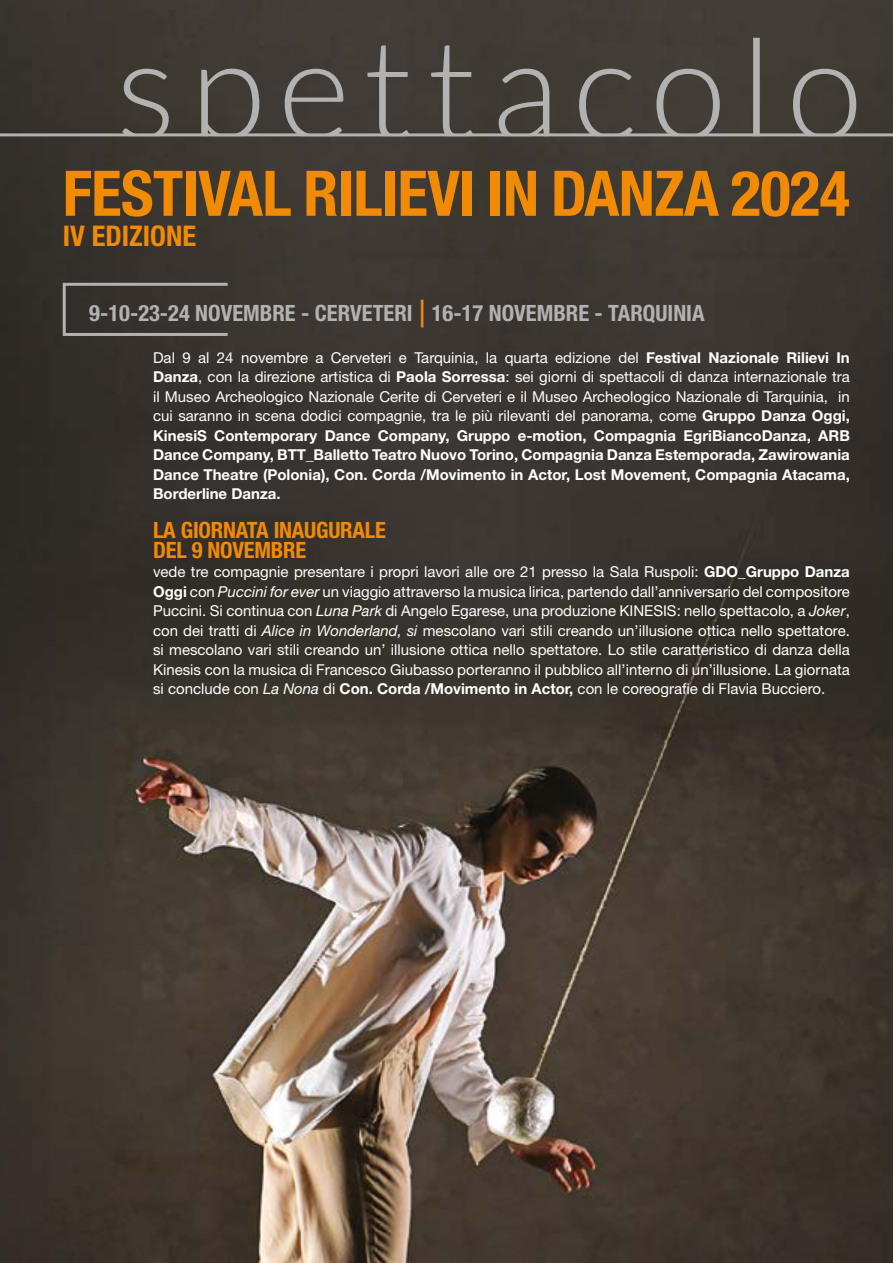
<style>
.page{position:relative;width:893px;height:1263px;background:#fff}
.page>*{position:absolute;margin:0;border:0;box-sizing:border-box;transform-origin:0 0}
.t1{font:700 condensed 63px "Helvetica Neue LT Std";letter-spacing:-.01em;color:#f18a04}
.t2{font:700 condensed 28.5px "Helvetica Neue LT Std";color:#f18a04}
.t3{font:700 condensed 22.5px "Helvetica Neue LT Std";color:#b3b2b2}
.t4{font:700 condensed 22.5px/19.5px "Helvetica Neue LT Std";letter-spacing:-.01em;color:#f18a04}
.t5{font:15px/19.5px "Helvetica Neue LT Std";color:#fff;text-align:justify}
.t6{font:700 15px/19.5px "Helvetica Neue LT Std";color:#fff;text-align:justify}
.s1{font-weight:400;font-size:37.5px;color:#f18a04}
.s2{font-weight:400}
.s3{font-weight:700}
.s4{font-style:italic}
</style>
<div class="page">
<img style="left:0;top:0;width:893px;height:1263px">
<hr style="left:0;top:133px;width:893px;height:3px;background:#b3b2b2">
<svg style="left:122px;top:38px;width:734px;height:96px;background:#4e4a43"></svg>
<div style="left:63px;top:283px;width:166px;height:53px;border:3px solid #b3b2b2"></div>
<h1 class="t1" style="left:63px;top:155px;width:788px">FESTIVAL RILIEVI IN DANZA 2024</h1>
<h2 class="t2" style="left:63px;top:218px;width:135px">IV EDIZIONE</h2>
<h3 class="t3" style="left:89px;top:300px;width:617px">9-10-23-24 NOVEMBRE - CERVETERI <span class="s1">|</span> 16-17 NOVEMBRE - TARQUINIA</h3>
<p class="t6" style="left:153px;top:347px;width:698px"><span class="s2">Dal 9 al 24 novembre a Cerveteri e Tarquinia, la quarta edizione del</span> Festival Nazionale Rilievi In Danza<span class="s2">, con la direzione artistica di</span> Paola Sorressa<span class="s2">: sei giorni di spettacoli di danza internazionale tra il Museo Archeologico Nazionale Cerite di Cerveteri e il Museo Archeologico Nazionale di Tarquinia, in cui saranno in scena dodici compagnie, tra le più rilevanti del panorama, come</span> Gruppo Danza Oggi, KinesiS Contemporary Dance Company, Gruppo e-motion, Compagnia EgriBiancoDanza, ARB Dance Company, BTT_Balletto Teatro Nuovo Torino, Compagnia Danza Estemporada, Zawirowania Dance Theatre (Polonia), Con. Corda /Movimento in Actor, Lost Movement, Compagnia Atacama, Borderline Danza.</p>
<h3 class="t4" style="left:153px;top:520px;width:234px">LA GIORNATA INAUGURALE<br>DEL 9 NOVEMBRE</h3>
<p class="t5" style="left:153px;top:562px;width:698px">vede tre compagnie presentare i propri lavori alle ore 21 presso la Sala Ruspoli: <span class="s3">GDO_Gruppo Danza Oggi</span> con <span class="s4">Puccini for ever</span> un viaggio attraverso la musica lirica, partendo dall’anniversario del compositore Puccini. Si continua con <span class="s4">Luna Park</span> di Angelo Egarese, una produzione KINESIS: nello spettacolo, a <span class="s4">Joker</span>, con dei tratti di <span class="s4">Alice in Wonderland, si</span> mescolano vari stili creando un’illusione ottica nello spettatore. si mescolano vari stili creando un’ illusione ottica nello spettatore. Lo stile caratteristico di danza della Kinesis con la musica di Francesco Giubasso porteranno il pubblico all’interno di un’illusione. La giornata si conclude con <span class="s4">La Nona</span> di <span class="s3">Con. Corda /Movimento in Actor,</span> con le coreografie di Flavia Bucciero.</p>
</div>
